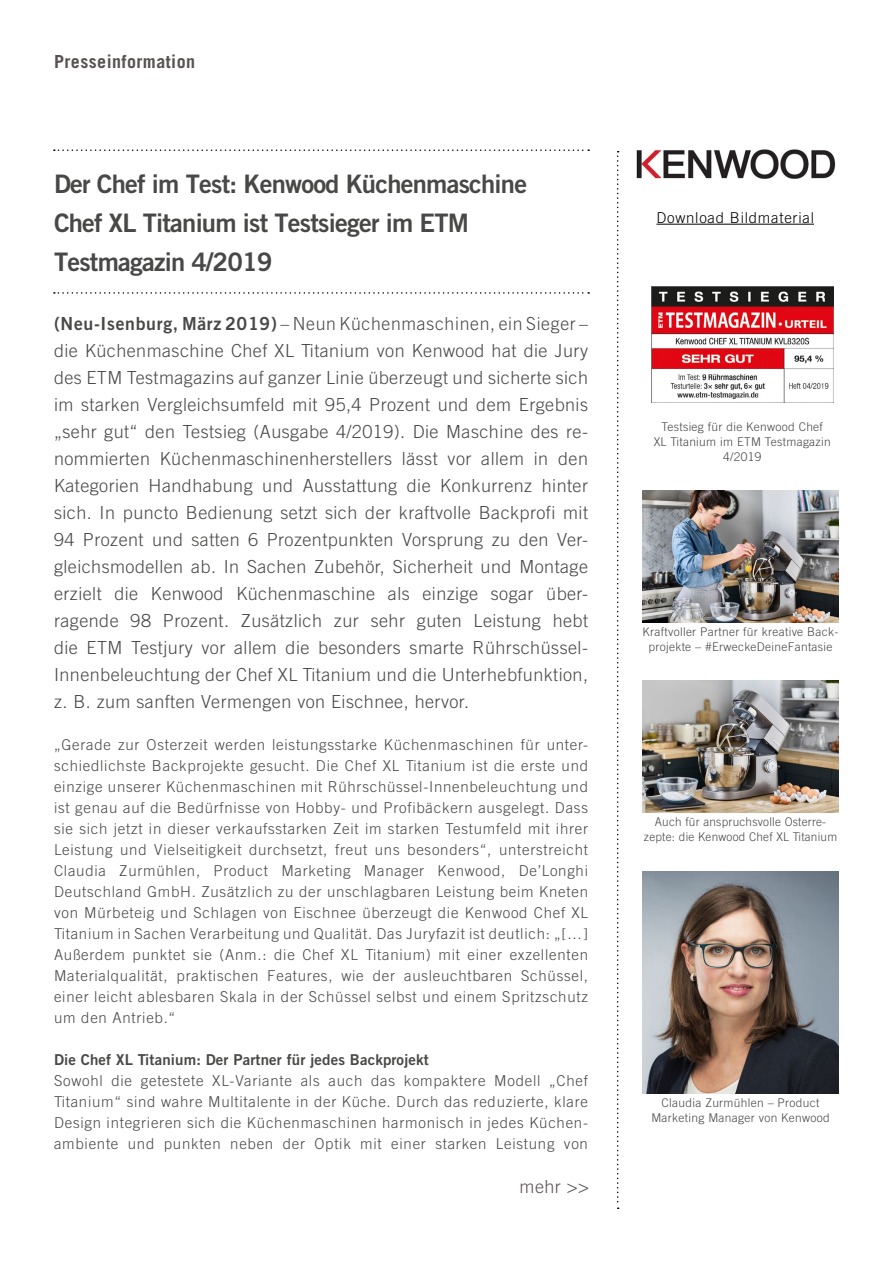
<style>
.page{position:relative;width:893px;height:1263px;background:#fff}
.page>*{position:absolute;margin:0;border:0;box-sizing:border-box;transform-origin:0 0}
.Überschrift_PM{font:25.5px/39px "Trade Gothic LT Bold Two";letter-spacing:-.03em;color:#484847}
.Teaser_PM{font:300 18px/27px "Trade Gothic LT";letter-spacing:.025em;color:#484847;text-align:justify}
.Presseinformation_Üb{font:700 18px "Trade Gothic LT";letter-spacing:.025em;color:#585353}
.t1{font:300 18px "Trade Gothic LT";color:#585353}
.Fließtext_PM{font:300 15px/21px "Trade Gothic LT";letter-spacing:.05em;color:#484847;text-align:justify}
.Überschrift_Fließtex{font:15px "Trade Gothic LT Bold Two";letter-spacing:.01em;color:#484847}
.Fließtext_PM-2{font:300 15px "Trade Gothic LT";letter-spacing:.05em;color:#000}
.Bildunterschrif{font:300 12px/15px "Trade Gothic LT";letter-spacing:.025em;color:#484847;text-align:center}
.s1{font-family:"Trade Gothic LT Bold Two";font-weight:400}
</style>
<div class="page">
<svg style="left:54px;top:149px;width:535px;height:2px"></svg>
<svg style="left:54px;top:292px;width:535px;height:2px"></svg>
<svg style="left:617px;top:151px;width:2px;height:1058px"></svg>
<img style="left:636px;top:149px;width:200px;height:30px">
<hr style="left:656px;top:224px;width:158px;height:1px;background:#000">
<img style="left:642px;top:871px;width:197px;height:223px">
<img style="left:651px;top:287px;width:182px;height:116px">
<img style="left:642px;top:490px;width:197px;height:132px">
<img style="left:642px;top:681px;width:197px;height:132px">
<p class="Presseinformation_Üb" style="left:54px;top:50px;width:143px">Presseinformation</p>
<p class="Überschrift_PM" style="left:54px;top:164px;width:475px">Der Chef im Test: Kenwood Küchenmaschine<br>Chef XL Titanium ist Testsieger im ETM<br>Testmagazin 4/2019</p>
<p class="Teaser_PM" style="left:54px;top:309px;width:536px"><span class="s1">(Neu-Isenburg, März 2019)</span> – Neun Küchenmaschinen, ein Sieger – die Küchenmaschine Chef XL Titanium von Kenwood hat die Jury des ETM Testmagazins auf ganzer Linie überzeugt und sicherte sich im starken Vergleichsumfeld mit 95,4 Prozent und dem Ergebnis „sehr gut“ den Testsieg (Ausgabe 4/2019). Die Maschine des re&shy;nommierten Küchenmaschinenherstellers lässt vor allem in den Kategorien Handhabung und Ausstattung die Konkurrenz hinter sich. In puncto Bedienung setzt sich der kraftvolle Backprofi mit 94 Prozent und satten 6 Prozentpunkten Vorsprung zu den Ver&shy;gleichsmodellen ab. In Sachen Zubehör, Sicherheit und Montage erzielt die Kenwood Küchenmaschine als einzige sogar über&shy;ragende 98 Prozent. Zusätzlich zur sehr guten Leistung hebt die ETM Testjury vor allem die besonders smarte Rührschüssel-Innenbeleuchtung der Chef XL Titanium und die Unterhebfunktion, z. B. zum sanften Vermengen von Eischnee, hervor.</p>
<p class="Fließtext_PM" style="left:54px;top:733px;width:536px">„Gerade zur Osterzeit werden leistungsstarke Küchenmaschinen für unter&shy;schiedlichste Backprojekte gesucht. Die Chef XL Titanium ist die erste und einzige unserer Küchenmaschinen mit Rührschüssel-Innenbeleuchtung und ist genau auf die Bedürfnisse von Hobby- und Profibäckern ausgelegt. Dass sie sich jetzt in dieser verkaufsstarken Zeit im starken Testumfeld mit ihrer Leistung und Vielseitigkeit durchsetzt, freut uns besonders“, unterstreicht Claudia Zurmühlen, Product Marketing Manager Kenwood, De’Longhi Deutschland GmbH. Zusätzlich zu der unschlagbaren Leistung beim Kneten von Mürbeteig und Schlagen von Eischnee überzeugt die Kenwood Chef XL Titanium in Sachen Verarbeitung und Qualität. Das Juryfazit ist deutlich: „[…] Außerdem punktet sie (Anm.: die Chef XL Titanium) mit einer exzellenten Materialqualität, praktischen Features, wie der ausleuchtbaren Schüssel, einer leicht ablesbaren Skala in der Schüssel selbst und einem Spritzschutz um den Antrieb.“</p>
<p class="Überschrift_Fließtex" style="left:54px;top:1050px;width:376px">Die Chef XL Titanium: Der Partner für jedes Backprojekt</p>
<p class="Fließtext_PM" style="left:54px;top:1069px;width:536px">Sowohl die getestete XL-Variante als auch das kompaktere Modell „Chef Titanium“ sind wahre Multitalente in der Küche. Durch das reduzierte, klare Design integrieren sich die Küchenmaschinen harmonisch in jedes Küchen&shy;ambiente und punkten neben der Optik mit einer starken Leistung von</p>
<p class="t1" style="left:520px;top:1176px;width:71px">mehr &gt;&gt;</p>
<p class="Fließtext_PM-2" style="left:656px;top:208px;width:159px">Download Bildmaterial</p>
<p class="Bildunterschrif" style="left:654px;top:419px;width:179px">Testsieg für die Kenwood Chef<br>XL Titanium im ETM Testmagazin<br>4/2019</p>
<p class="Bildunterschrif" style="left:643px;top:624px;width:197px">Kraftvoller Partner für kreative Back&shy;projekte – #ErweckeDeineFantasie</p>
<p class="Bildunterschrif" style="left:644px;top:814px;width:195px">Auch für anspruchsvolle Osterre&shy;zepte: die Kenwood Chef XL Titanium</p>
<p class="Bildunterschrif" style="left:651px;top:1095px;width:180px">Claudia Zurmühlen – Product<br>Marketing Manager von Kenwood</p>
</div>
